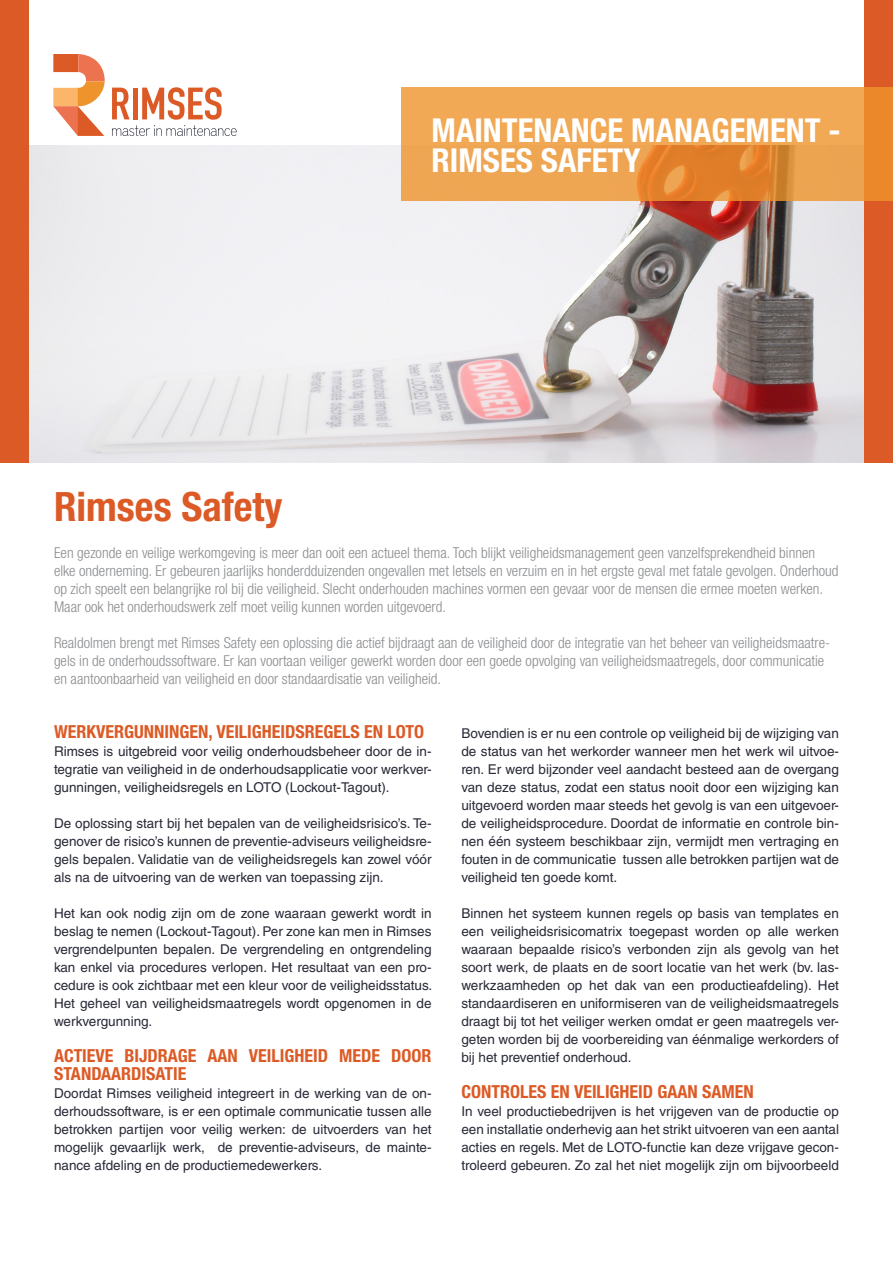
<style>
.page{position:relative;width:893px;height:1263px;background:#fff}
.page>*{position:absolute;margin:0;border:0;box-sizing:border-box;transform-origin:0 0}
.t1{font:700 condensed 40.5px "Helvetica Neue LT Std";color:#dc5a25}
.Special_title{font:700 condensed 33px/30px "Helvetica Neue LT Std";color:#fff}
.t2{font:700 condensed 18px/18px "Helvetica Neue LT Std";color:#dc5a25}
.t3{font:300 condensed 15px/18px "Helvetica Neue LT Std";color:#8a8c8f}
.t4{font:13.5px/18px "Helvetica LT Std";color:#272936;text-align:justify}
</style>
<div class="page">
<div style="left:0;top:0;width:893px;height:463px;background:#dc5a25"></div>
<div style="left:29px;top:0;width:835px;height:463px;background:#fff"></div>
<svg style="left:112px;top:87px;width:125px;height:49px"></svg>
<svg style="left:53px;top:54px;width:52px;height:82px"></svg>
<img style="left:29px;top:145px;width:835px;height:318px">
<svg style="left:402px;top:87px;width:491px;height:114px;background:#eda04c"></svg>
<p class="t1" style="left:54px;top:482px;width:230px">Rimses Safety</p>
<p class="Special_title" style="left:432px;top:115px;width:411px">MAINTENANCE MANAGEMENT -<br>RIMSES SAFETY</p>
<p class="t3" style="left:54px;top:544px;width:786px">Een gezonde en veilige werkomgeving is meer dan ooit een actueel thema. Toch blijkt veiligheidsmanagement geen vanzelfsprekendheid binnen elke onderneming. Er gebeuren jaarlijks honderdduizenden ongevallen met letsels en verzuim en in het ergste geval met fatale gevolgen. Onderhoud op zich speelt een belangrijke rol bij die veiligheid. Slecht onderhouden machines vormen een gevaar voor de mensen die ermee moeten werken.<br>Maar ook het onderhoudswerk zelf moet veilig kunnen worden uitgevoerd.</p>
<p class="t3" style="left:54px;top:634px;width:777px">Realdolmen brengt met Rimses Safety een oplossing die actief bijdraagt aan de veiligheid door de integratie van het beheer van veiligheidsmaatre&shy;gels in de onderhoudssoftware. Er kan voortaan veiliger gewerkt worden door een goede opvolging van veiligheidsmaatregels, door communicatie en aantoonbaarheid van veiligheid en door standaardisatie van veiligheid.</p>
<p class="t2" style="left:54px;top:722px;width:372px">WERKVERGUNNINGEN, VEILIGHEIDSREGELS EN LOTO</p>
<p class="t4" style="left:54px;top:742px;width:379px">Rimses is uitgebreid voor veilig onderhoudsbeheer door de in&shy;tegratie van veiligheid in de onderhoudsapplicatie voor werkver&shy;gunningen, veiligheidsregels en LOTO (Lockout-Tagout).</p>
<p class="t4" style="left:54px;top:814px;width:379px">De oplossing start bij het bepalen van de veiligheidsrisico’s. Te&shy;genover de risico’s kunnen de preventie-adviseurs veiligheidsre&shy;gels bepalen. Validatie van de veiligheidsregels kan zowel vóór als na de uitvoering van de werken van toepassing zijn.</p>
<p class="t4" style="left:54px;top:904px;width:380px">Het kan ook nodig zijn om de zone waaraan gewerkt wordt in beslag te nemen (Lockout-Tagout). Per zone kan men in Rimses vergrendelpunten bepalen. De vergrendeling en ontgrendeling kan enkel via procedures verlopen. Het resultaat van een pro&shy;cedure is ook zichtbaar met een kleur voor de veiligheidsstatus.<br>Het geheel van veiligheidsmaatregels wordt opgenomen in de werkvergunning.</p>
<p class="t2" style="left:54px;top:1046px;width:379px">ACTIEVE BIJDRAGE AAN VEILIGHEID MEDE DOOR<br>STANDAARDISATIE</p>
<p class="t4" style="left:54px;top:1084px;width:379px">Doordat Rimses veiligheid integreert in de werking van de on&shy;derhoudssoftware, is er een optimale communicatie tussen alle betrokken partijen voor veilig werken: de uitvoerders van het mogelijk gevaarlijk werk, de preventie-adviseurs, de mainte&shy;nance afdeling en de productiemedewerkers.</p>
<p class="t4" style="left:461px;top:724px;width:379px">Bovendien is er nu een controle op veiligheid bij de wijziging van de status van het werkorder wanneer men het werk wil uitvoe&shy;ren. Er werd bijzonder veel aandacht besteed aan de overgang van deze status, zodat een status nooit door een wijziging kan uitgevoerd worden maar steeds het gevolg is van een uitgevoer&shy;de veiligheidsprocedure. Doordat de informatie en controle bin&shy;nen één systeem beschikbaar zijn, vermijdt men vertraging en fouten in de communicatie tussen alle betrokken partijen wat de veiligheid ten goede komt.</p>
<p class="t4" style="left:461px;top:904px;width:379px">Binnen het systeem kunnen regels op basis van templates en een veiligheidsrisicomatrix toegepast worden op alle werken waaraan bepaalde risico’s verbonden zijn als gevolg van het soort werk, de plaats en de soort locatie van het werk (bv. las&shy;werkzaamheden op het dak van een productieafdeling). Het standaardiseren en uniformiseren van de veiligheidsmaatregels draagt bij tot het veiliger werken omdat er geen maatregels ver&shy;geten worden bij de voorbereiding van éénmalige werkorders of bij het preventief onderhoud.</p>
<p class="t2" style="left:461px;top:1082px;width:294px">CONTROLES EN VEILIGHEID GAAN SAMEN</p>
<p class="t4" style="left:461px;top:1102px;width:379px">In veel productiebedrijven is het vrijgeven van de productie op een installatie onderhevig aan het strikt uitvoeren van een aantal acties en regels. Met de LOTO-functie kan deze vrijgave gecon&shy;troleerd gebeuren. Zo zal het niet mogelijk zijn om bijvoorbeeld</p>
</div>
